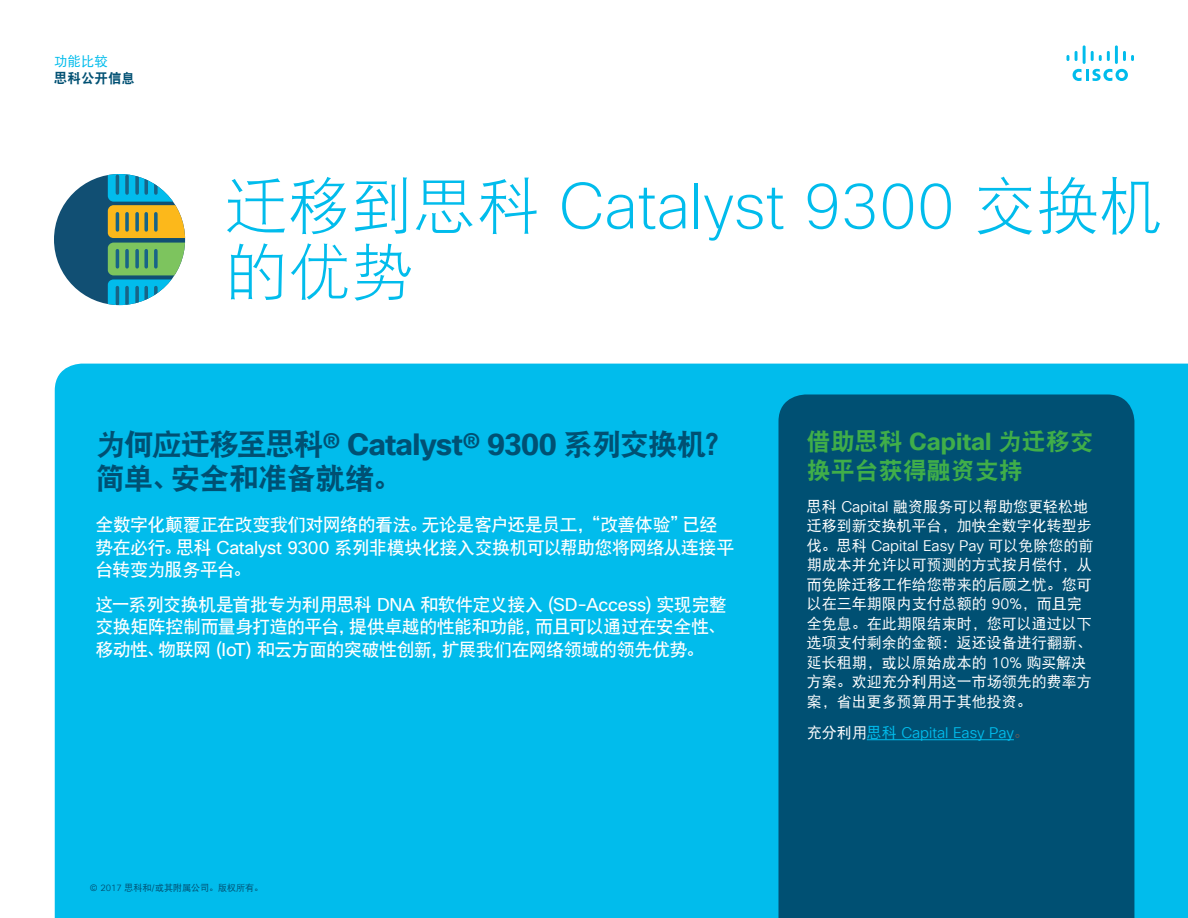
<style>
.page{position:relative;width:1188px;height:918px;background:#fff}
.page>*{position:absolute;margin:0;border:0;box-sizing:border-box;transform-origin:0 0}
.Title_Headline{font:200 63px/66px "Cisco Sans TT";color:#01bcec}
.Intro_Heading{font:30px/34.5px "DF Hei W9";letter-spacing:-.05em;color:#005073}
.Sidebar_Heading_2nd{font:24px/28.5px "DF Hei W9";color:#40ae49}
.Intro{font:18px/22.5px "DFP Hei W7";letter-spacing:-.03em;color:#fff}
.Body{font:15px/19.5px "DFP Hei W5";color:#fff}
.Body-2{font:15px "Cisco Sans TT Light";color:#01bcec}
.t1{font:13.5px "DF Hei W9";color:#005073}
.t2{font:13.5px "DFP Hei W5";color:#01bcec}
.t3{font:9px "DFP Hei W5";color:#015072}
.s1{font-family:"DFP Hei W3";font-weight:400}
.s2{font-family:"Cisco Sans TT";font-weight:700}
.s3{font-family:"Cisco Sans TT"}
.s4{font-family:"Cisco Sans TT Light"}
.s5{font-family:"DFP Hei W5";color:#fff}
.s6{font-family:"DFP Hei W5"}
.s7{font-family:"DFP Hei W5";color:#57585a}
</style>
<div class="page">
<svg style="left:1073px;top:69px;width:55px;height:12px"></svg>
<svg style="left:1067px;top:55px;width:2px;height:6px"></svg>
<svg style="left:1075px;top:51px;width:3px;height:10px"></svg>
<hr style="left:1083px;top:45px;width:3px;height:19px;background:#01bcec">
<svg style="left:1091px;top:51px;width:19px;height:10px"></svg>
<hr style="left:1115px;top:45px;width:3px;height:19px;background:#01bcec">
<svg style="left:1123px;top:51px;width:11px;height:10px"></svg>
<div style="left:55px;top:364px;width:1133px;height:554px;background:#01bcec"></div>
<div style="left:778px;top:394px;width:356px;height:524px;background:#005073"></div>
<hr style="left:867px;top:739px;width:147px;height:1px;background:#01bcec">
<div style="left:54px;top:174px;width:131px;height:131px;background:#114f73;border-radius:50%"></div>
<svg style="left:108px;top:174px;width:77px;height:131px"></svg>
<hr style="left:116px;top:176px;width:3px;height:17px;background:#186487">
<svg style="left:125px;top:176px;width:4px;height:17px"></svg>
<svg style="left:135px;top:176px;width:4px;height:17px"></svg>
<svg style="left:144px;top:176px;width:4px;height:17px"></svg>
<svg style="left:154px;top:176px;width:4px;height:17px"></svg>
<p class="t2" style="left:54px;top:54px;width:55px">功能比较</p>
<p class="t1" style="left:54px;top:71px;width:82px">思科公开信息</p>
<p class="Title_Headline" style="left:225px;top:173px;width:939px"><span class="s1">迁移到思科</span> Catalyst 9300 <span class="s1">交换机的优势</span></p>
<p class="Intro_Heading" style="left:95px;top:427px;width:641px">为何应迁移至思科<span class="s2">® Catalyst® 9300</span> 系列交换机？简单、安全和准备就绪。</p>
<p class="Intro" style="left:95px;top:513px;width:640px">全数字化颠覆正在改变我们对网络的看法。无论是客户还是员工，“改善体验”已经势在必行。思科 <span class="s3">Catalyst 9300</span> 系列非模块化接入交换机可以帮助您将网络从连接平台转变为服务平台。</p>
<p class="Intro" style="left:95px;top:593px;width:633px;text-align:justify">这一系列交换机是首批专为利用思科 <span class="s3">DNA</span> 和软件定义接入 <span class="s3">(SD-Access)</span> 实现完整交换矩阵控制而量身打造的平台，提供卓越的性能和功能，而且可以通过在安全性、移动性、物联网 <span class="s3">(IoT)</span> 和云方面的突破性创新，扩展我们在网络领域的领先优势。</p>
<p class="t3" style="left:90px;top:882px;width:175px"><span class="s4">© 2017</span> 思科和<span class="s4">/</span>或其附属公司。版权所有。</p>
<p class="Sidebar_Heading_2nd" style="left:807px;top:428px;width:288px">借助思科 <span class="s2">Capital</span> 为迁移交换平台获得融资支持</p>
<p class="Body" style="left:807px;top:496px;width:288px">思科 <span class="s4">Capital</span> 融资服务可以帮助您更轻松地迁移到新交换机平台，加快全数字化转型步伐。思科 <span class="s4">Capital Easy Pay</span> 可以免除您的前期成本并允许以可预测的方式按月偿付，从而免除迁移工作给您带来的后顾之忧。您可以在三年期限内支付总额的 <span class="s4">90%</span>，而且完全免息。在此期限结束时，您可以通过以下选项支付剩余的金额：返还设备进行翻新、延长租期，或以原始成本的 <span class="s4">10%</span> 购买解决方案。欢迎充分利用这一市场领先的费率方案，省出更多预算用于其他投资。</p>
<p class="Body-2" style="left:807px;top:723px;width:224px"><span class="s5">充分利用</span><span class="s6">思科</span> Capital Easy Pay<span class="s7">。</span></p>
</div>
